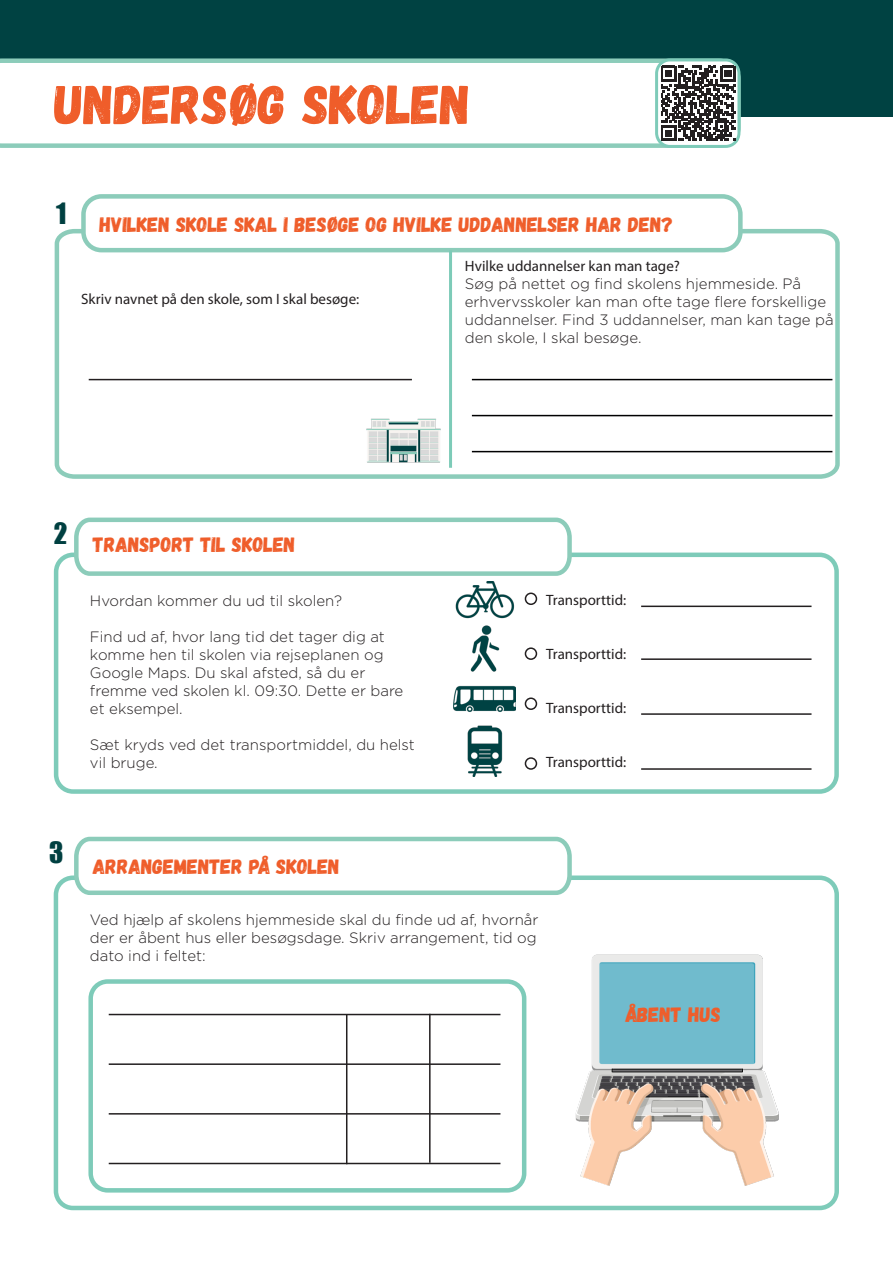
<style>
.page{position:relative;width:893px;height:1263px;background:#fff}
.page>*{position:absolute;margin:0;border:0;box-sizing:border-box;transform-origin:0 0}
.Overskrifter{font:55.5px "Gagalin";color:#ef5d2a}
.t1{font:27px "Impact";color:#004041}
.Underoverskrifter{font:21px "Gagalin";color:#ef5d2a}
.t2{font:300 15px/18px "Gotham";color:#231f20}
.t3{font:15px "Myriad Pro";color:#231f20}
</style>
<div class="page">
<div style="left:54px;top:553px;width:785px;height:241px;border:4px solid #7ecbb9;border-radius:17px"></div>
<div style="left:0;top:0;width:893px;height:117px;background:#004242"></div>
<svg style="left:0;top:58px;width:741px;height:90px"></svg>
<svg style="left:72px;top:517px;width:502px;height:59px"></svg>
<div style="left:54px;top:875px;width:785px;height:335px;border:4px solid #7ecbb9;border-radius:17px"></div>
<div style="left:88px;top:979px;width:438px;height:213px;border:4px solid #7ecbb9;border-radius:17px"></div>
<img style="left:526px;top:954px;width:307px;height:257px">
<img style="left:453px;top:582px;width:63px;height:194px">
<hr style="left:641px;top:658px;width:170px;height:2px;background:#231f20">
<hr style="left:641px;top:713px;width:170px;height:2px;background:#231f20">
<hr style="left:641px;top:768px;width:170px;height:2px;background:#231f20">
<hr style="left:109px;top:1063px;width:391px;height:2px;background:#231f20">
<hr style="left:109px;top:1014px;width:391px;height:1px;background:#231f20">
<hr style="left:109px;top:1113px;width:391px;height:1px;background:#231f20">
<hr style="left:109px;top:1163px;width:391px;height:1px;background:#231f20">
<div style="left:657px;top:60px;width:82px;height:86px;background:#fff;border-radius:13px"></div>
<div style="left:655px;top:58px;width:85px;height:90px;border:3px solid #7ecbb9;border-radius:13px"></div>
<svg style="left:661px;top:66px;width:75px;height:75px"></svg>
<hr style="left:346px;top:1014px;width:1px;height:150px;background:#231f20">
<hr style="left:429px;top:1014px;width:2px;height:149px;background:#231f20">
<svg style="left:72px;top:836px;width:502px;height:59px"></svg>
<svg style="left:54px;top:229px;width:786px;height:250px"></svg>
<div style="left:83px;top:196px;width:657px;height:54px;background:#fff;border-radius:18px"></div>
<div style="left:81px;top:194px;width:662px;height:58px;border:4px solid #8cccba;border-radius:18px"></div>
<img style="left:360px;top:397px;width:86px;height:82px">
<hr style="left:89px;top:379px;width:323px;height:1px;background:#231f20">
<hr style="left:449px;top:250px;width:3px;height:218px;background:#7dcbb8">
<hr style="left:472px;top:379px;width:360px;height:1px;background:#000001">
<hr style="left:472px;top:415px;width:360px;height:1px;background:#000001">
<hr style="left:472px;top:451px;width:360px;height:1px;background:#000001">
<div style="left:525px;top:757px;width:12px;height:13px;border:2px solid #231f20;border-radius:50%"></div>
<div style="left:525px;top:647px;width:12px;height:13px;border:2px solid #231f20;border-radius:50%"></div>
<div style="left:525px;top:697px;width:12px;height:13px;border:2px solid #231f20;border-radius:50%"></div>
<div style="left:525px;top:592px;width:12px;height:13px;border:2px solid #231f20;border-radius:50%"></div>
<hr style="left:641px;top:606px;width:170px;height:1px;background:#231f20">
<p class="Overskrifter" style="left:55px;top:70px;width:417px">UNDERSØG SKOLEN</p>
<p class="t1" style="left:56px;top:192px;width:12px">1</p>
<p class="Underoverskrifter" style="left:99px;top:212px;width:575px">HVILKEN SKOLE SKAL I BESØGE OG HVILKE UDDANNELSER HAR DEN?</p>
<p class="t3" style="left:81px;top:289px;width:280px">Skriv navnet på den skole, som I skal besøge:</p>
<p class="t3" style="left:465px;top:256px;width:217px">Hvilke uddannelser kan man tage?</p>
<p class="t2" style="left:465px;top:274px;width:370px">Søg på nettet og find skolens hjemmeside. På erhvervsskoler kan man ofte tage flere forskellige uddannelser. Find 3 uddannelser, man kan tage på den skole, I skal besøge.</p>
<p class="t1" style="left:54px;top:513px;width:15px">2</p>
<p class="Underoverskrifter" style="left:93px;top:532px;width:204px">TRANSPORT TIL SKOLEN</p>
<p class="t2" style="left:90px;top:591px;width:254px">Hvordan kommer du ud til skolen?</p>
<p class="t2" style="left:90px;top:627px;width:315px">Find ud af, hvor lang tid det tager dig at komme hen til skolen via rejseplanen og Google Maps. Du skal afsted, så du er fremme ved skolen kl. 09:30. Dette er bare</p>
<p class="t2" style="left:90px;top:699px;width:94px">et eksempel.</p>
<p class="t2" style="left:90px;top:735px;width:326px">Sæt kryds ved det transportmiddel, du helst vil bruge.</p>
<p class="t3" style="left:546px;top:591px;width:82px">Transporttid:</p>
<p class="t3" style="left:546px;top:645px;width:82px">Transporttid:</p>
<p class="t3" style="left:546px;top:699px;width:82px">Transporttid:</p>
<p class="t3" style="left:546px;top:753px;width:82px">Transporttid:</p>
<p class="t1" style="left:49px;top:832px;width:16px">3</p>
<p class="Underoverskrifter" style="left:93px;top:854px;width:248px">ARRANGEMENTER PÅ SKOLEN</p>
<p class="t2" style="left:90px;top:910px;width:450px;text-align:justify">Ved hjælp af skolens hjemmeside skal du finde ud af, hvornår der er åbent hus eller besøgsdage. Skriv arrangement, tid og dato ind i feltet:</p>
<p class="Underoverskrifter" style="left:625px;top:1002px;width:97px">ÅBENT HUS</p>
</div>
